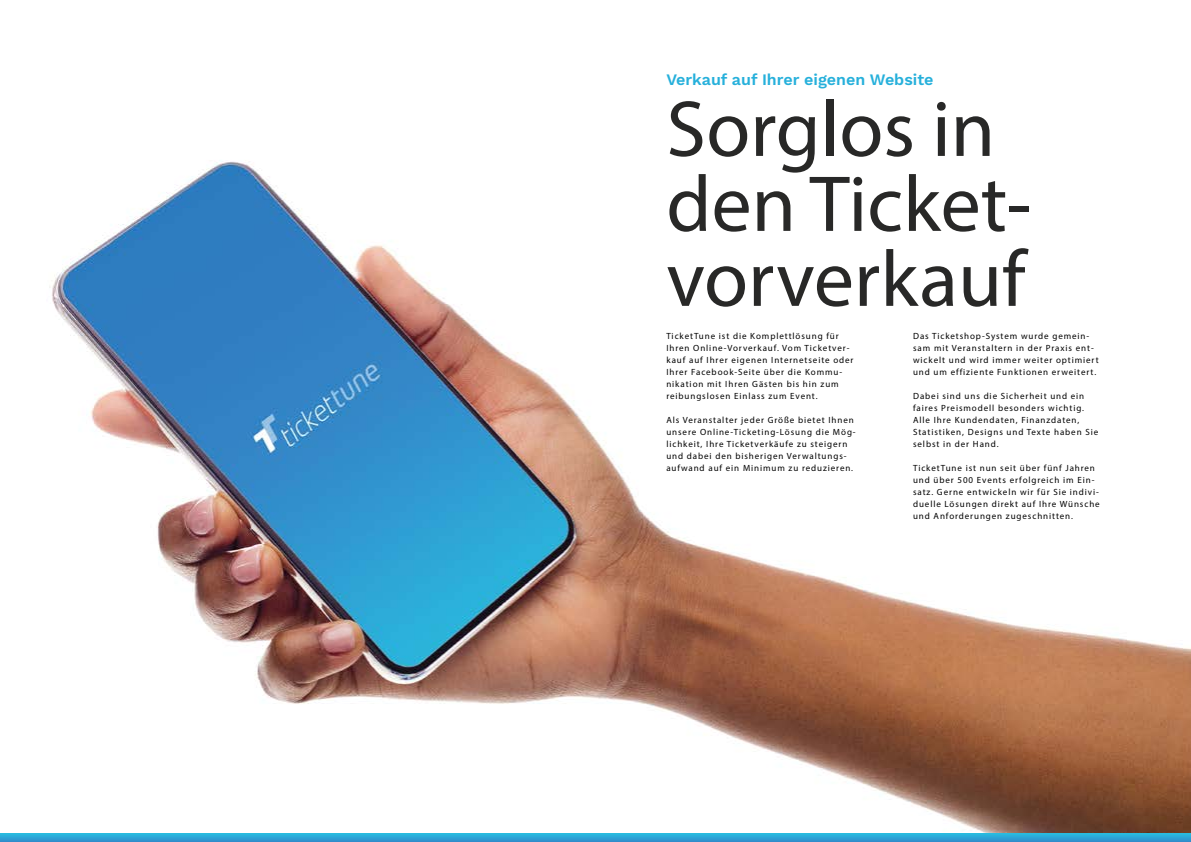
<style>
.page{position:relative;width:1191px;height:842px;background:#fff}
.page>*{position:absolute;margin:0;border:0;box-sizing:border-box;transform-origin:0 0}
.t1{font:80px/75px "Myriad Pro";color:#282827}
.t2{font:600 16px "Work Sans";color:#26b0db}
.t3{font:9px/12px "Myriad Pro";letter-spacing:.1em;color:#000}
</style>
<div class="page">
<img style="left:49px;top:160px;width:1142px;height:673px">
<svg style="left:0;top:833px;width:1191px;height:9px;background:#2ba4d6"></svg>
<h2 class="t2" style="left:666px;top:70px;width:269px">Verkauf auf Ihrer eigenen Website</h2>
<h1 class="t1" style="left:666px;top:90px;width:366px">Sorglos in den Ticket&shy;vorverkauf</h1>
<p class="t3" style="left:666px;top:330px;width:189px">TicketTune ist die Komplettlösung für Ihren Online-Vorverkauf. Vom Ticketver&shy;kauf auf Ihrer eigenen Internetseite oder Ihrer Facebook-Seite über die Kommu&shy;nikation mit Ihren Gästen bis hin zum reibungslosen Einlass zum Event.</p>
<p class="t3" style="left:666px;top:414px;width:191px">Als Veranstalter jeder Größe bietet Ihnen unsere Online-Ticketing-Lösung die Mög&shy;lichkeit, Ihre Ticketverkäufe zu steigern und dabei den bisherigen Verwaltungs&shy;aufwand auf ein Minimum zu reduzieren.</p>
<p class="t3" style="left:913px;top:330px;width:187px">Das Ticketshop-System wurde gemein&shy;sam mit Veranstaltern in der Praxis ent&shy;wickelt und wird immer weiter optimiert und um effiziente Funktionen erweitert.</p>
<p class="t3" style="left:913px;top:390px;width:187px">Dabei sind uns die Sicherheit und ein faires Preismodell besonders wichtig.<br>Alle Ihre Kundendaten, Finanzdaten, Statistiken, Designs und Texte haben Sie selbst in der Hand.</p>
<p class="t3" style="left:913px;top:462px;width:188px">TicketTune ist nun seit über fünf Jahren und über 500 Events erfolgreich im Ein&shy;satz. Gerne entwickeln wir für Sie indivi&shy;duelle Lösungen direkt auf Ihre Wünsche und Anforderungen zugeschnitten.</p>
</div>
